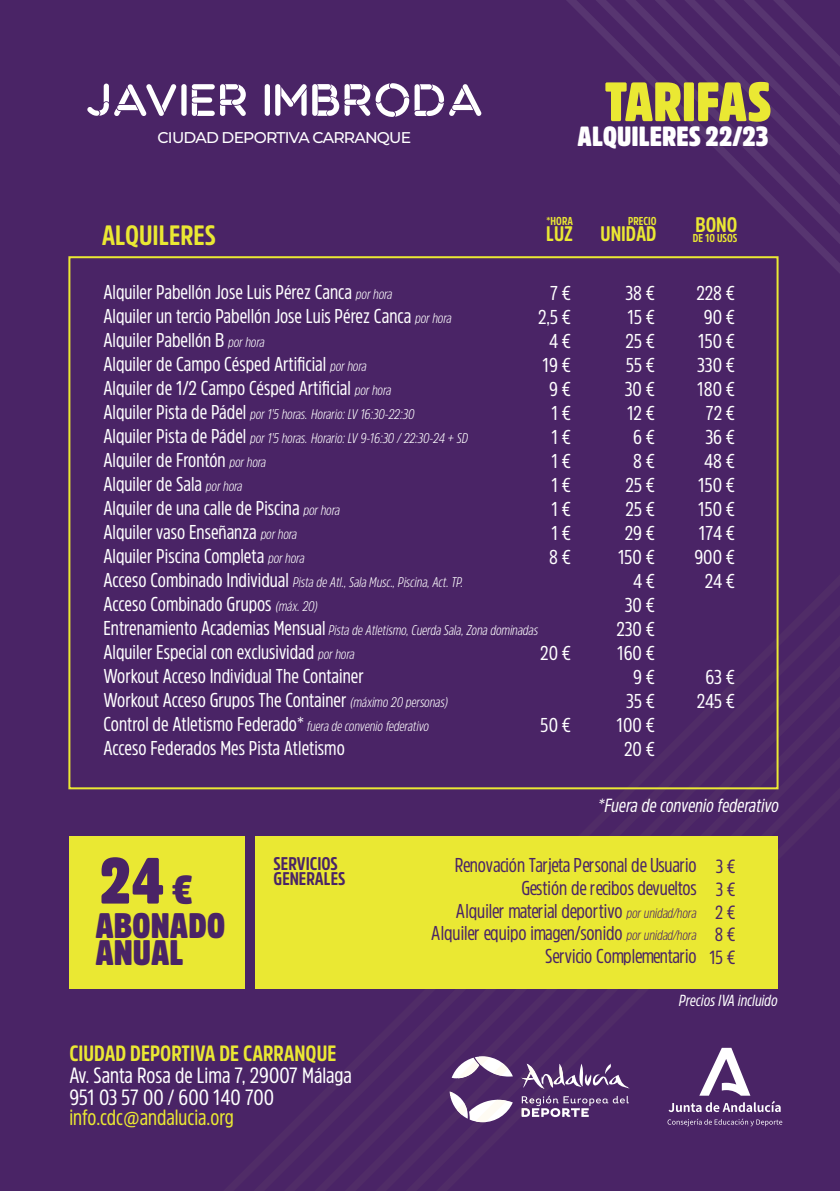
<style>
.page{position:relative;width:840px;height:1191px;background:#fff}
.page>*{position:absolute;margin:0;border:0;box-sizing:border-box;transform-origin:0 0}
.t1{font:900 64.6px "Amsi Pro Cond";color:#4a2466}
.t2{font:900 54.8px "Amsi Pro Cond";color:#eae833}
.t3{font:900 35px/27.6px "Amsi Pro Cond";color:#4a2466}
.t4{font:700 27.8px "Amsi Pro Cond";color:#eae833}
.t5{font:900 27.4px "Amsi Pro Cond";color:#fff}
.t6{font:22px/22px "Amsi Pro Cond";color:#fff}
.t7{font:700 22px "Amsi Pro Cond";color:#eae833}
.t8{font:22px "Amsi Pro Cond";color:#eae833}
.t9{font:700 21px "Amsi Pro Cond";color:#eae833}
.t10{font:20px/24px "Amsi Pro Cond";color:#fff}
.t11{font:20px/22.8px "Amsi Pro Cond";letter-spacing:-.005em;color:#4a2466;text-align:right}
.t12{font:italic 19px "Amsi Pro Cond";color:#fff}
.t13{font:19px/22.8px "Amsi Pro Cond";color:#4a2466;text-align:center}
.t14{font:700 18.2px/15.2px "Amsi Pro Cond";color:#4a2466}
.t15{font:italic 16px "Amsi Pro Cond";color:#fff}
.t16{font:500 15.6px "Montserrat";letter-spacing:-.05em;color:#fff}
.t17{font:italic 300 14px/24px "Amsi Pro Cond";color:#fff}
.t18{font:700 11.4px "Amsi Pro Cond";color:#eae833}
.s1{font-weight:300;font-style:italic;font-size:14px}
.s2{font-weight:400;font-style:normal;font-size:20px}
.s3{font-size:40px}
</style>
<div class="page">
<div style="left:0;top:0;width:839px;height:1191px;background:#4a2466"></div>
<svg style="left:87px;top:84px;width:89px;height:32px"></svg>
<div style="left:181px;top:84px;width:5px;height:32px;background:#fff;border-radius:3px"></div>
<svg style="left:192px;top:84px;width:54px;height:32px"></svg>
<div style="left:264px;top:84px;width:6px;height:32px;background:#fff;border-radius:3px"></div>
<svg style="left:275px;top:84px;width:31px;height:32px"></svg>
<svg style="left:312px;top:83px;width:169px;height:34px"></svg>
<svg style="left:567px;top:0;width:272px;height:274px"></svg>
<svg style="left:223px;top:574px;width:560px;height:553px"></svg>
<div style="left:69px;top:836px;width:708px;height:152px;background:#eae833"></div>
<div style="left:245px;top:836px;width:9px;height:152px;background:#4a2466"></div>
<p class="t16" style="left:157px;top:126px;width:255px">CIUDAD DEPORTIVA CARRANQUE</p>
<h3 class="t4" style="left:102px;top:216px;width:116px">ALQUILERES</h3>
<h2 class="t2" style="left:604px;top:64px;width:168px">TARIFAS</h2>
<h3 class="t5" style="left:577px;top:118px;width:192px">ALQUILERES 22/23</h3>
<p class="t18" style="left:546px;top:213px;width:28px">*HORA</p>
<p class="t9" style="left:546px;top:219px;width:28px">LUZ</p>
<p class="t18" style="left:627px;top:213px;width:30px">PRECIO</p>
<p class="t9" style="left:600px;top:219px;width:57px">UNIDAD</p>
<p class="t9" style="left:695px;top:210px;width:43px">BONO</p>
<p class="t18" style="left:692px;top:230px;width:46px">DE 10 USOS</p>
<p class="t10" style="left:103px;top:279px;width:349px">Alquiler Pabellón Jose Luis Pérez Canca <span class="s1">por hora<br></span>Alquiler un tercio Pabellón Jose Luis Pérez Canca <span class="s1">por hora </span>Alquiler Pabellón B <span class="s1">por hora<br></span>Alquiler de Campo Césped Artificial <span class="s1">por hora<br></span>Alquiler de 1/2 Campo Césped Artificial <span class="s1">por hora</span></p>
<p class="t17" style="left:103px;top:401px;width:366px"><span class="s2">Alquiler Pista de Pádel</span> por 1'5 horas. Horario: LV 16:30-22:30<br><span class="s2">Alquiler Pista de Pádel</span> por 1'5 horas. Horario: LV 9-16:30 / 22:30-24 + SD</p>
<p class="t10" style="left:103px;top:447px;width:238px">Alquiler de Frontón <span class="s1">por hora<br></span>Alquiler de Sala <span class="s1">por hora<br></span>Alquiler de una calle de Piscina <span class="s1">por hora<br></span>Alquiler vaso Enseñanza <span class="s1">por hora<br></span>Alquiler Piscina Completa <span class="s1">por hora</span></p>
<p class="t17" style="left:103px;top:569px;width:361px"><span class="s2">Acceso Combinado Individual</span> Pista de Atl., Sala Musc., Piscina, Act. TP.</p>
<p class="t10" style="left:103px;top:591px;width:216px">Acceso Combinado Grupos <span class="s1">(máx. 20)</span></p>
<p class="t17" style="left:103px;top:617px;width:436px"><span class="s2">Entrenamiento Academias Mensual</span> Pista de Atletismo, Cuerda Sala, Zona dominadas</p>
<p class="t10" style="left:103px;top:639px;width:346px">Alquiler Especial con exclusividad <span class="s1">por hora<br></span>Workout Acceso Individual The Container<br>Workout Acceso Grupos The Container <span class="s1">(máximo 20 personas)<br></span>Control de Atletismo Federado* <span class="s1">fuera de convenio federativo </span>Acceso Federados Mes Pista Atletismo</p>
<p class="t10" style="left:537px;top:280px;width:34px;text-align:right">7 €<br>2,5 €<br>4 €<br>19 €<br>9 €<br>1 €<br>1 €<br>1 €<br>1 €<br>1 €<br>1 €<br>8 €</p>
<p class="t10" style="left:540px;top:640px;width:32px">20 €</p>
<p class="t10" style="left:540px;top:712px;width:32px">50 €</p>
<p class="t10" style="left:616px;top:280px;width:40px;text-align:right">38 €<br>15 €<br>25 €<br>55 €<br>30 €<br>12 €<br>6 €<br>8 €<br>25 €<br>25 €<br>29 €<br>150 €<br>4 €<br>30 €<br>230 €<br>160 €<br>9 €<br>35 €<br>100 €<br>20 €</p>
<p class="t10" style="left:694px;top:280px;width:42px;text-align:center">228 €<br>90 €<br>150 €<br>330 €<br>180 €<br>72 €<br>36 €<br>48 €<br>150 €<br>150 €<br>174 €<br>900 €<br>24 €</p>
<p class="t10" style="left:696px;top:664px;width:40px;text-align:center">63 €<br>245 €</p>
<p class="t12" style="left:597px;top:792px;width:182px">*Fuera de convenio federativo</p>
<h1 class="t1" style="left:100px;top:836px;width:94px">24<span class="s3">€</span></h1>
<p class="t14" style="left:273px;top:855px;width:73px">SERVICIOS<br>GENERALES</p>
<h3 class="t3" style="left:95px;top:910px;width:131px">ABONADO<br>ANUAL</h3>
<p class="t7" style="left:69px;top:1038px;width:268px">CIUDAD DEPORTIVA DE CARRANQUE</p>
<p class="t6" style="left:69px;top:1063px;width:284px">Av. Santa Rosa de Lima 7, 29007 Málaga<br>951 03 57 00 / 600 140 700</p>
<p class="t8" style="left:69px;top:1102px;width:166px">info.cdc@andalucia.org</p>
<p class="t11" style="left:431px;top:853px;width:267px">Renovación Tarjeta Personal de Usuario Gestión derecibos devueltos<br>Alquiler material deportivo <span class="s1">por unidad/hora </span>Alquiler equipo imagen/sonido <span class="s1">por unidad/hora </span>Servicio Complementario</p>
<p class="t13" style="left:709px;top:854px;width:28px">3 €<br>3 €<br>2 €<br>8 €<br>15 €</p>
<p class="t15" style="left:678px;top:989px;width:100px">Precios IVA incluido</p>
</div>
